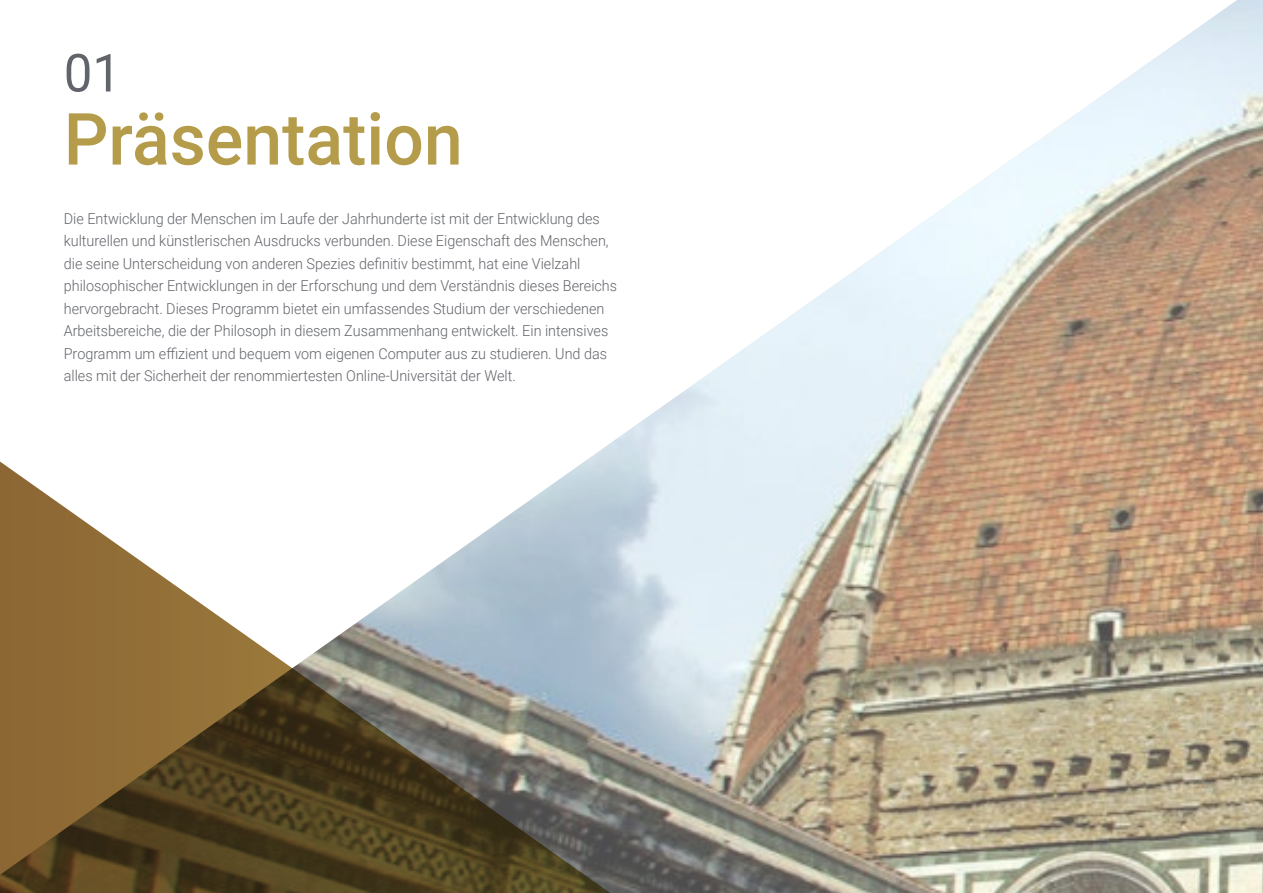
<style>
.page{position:relative;width:1263px;height:893px;background:#fff}
.page>*{position:absolute;margin:0;border:0;box-sizing:border-box;transform-origin:0 0}
.t1{font:500 72px "Roboto";color:#b49c4b}
.t2{font:52.5px "Roboto";color:#61646a}
.t3{font:300 15px/22.5px "Roboto";color:#61646a;scale:.96 1}
</style>
<div class="page">
<img style="left:607px;top:0;width:656px;height:893px">
<svg style="left:0;top:446px;width:640px;height:447px"></svg>
<h2 class="t2" style="left:64px;top:36px;width:59px">01</h2>
<h1 class="t1" style="left:64px;top:89px;width:400px">Präsentation</h1>
<p class="t3" style="left:64px;top:207px;width:578px">Die Entwicklung der Menschen im Laufe der Jahrhunderte ist mit der Entwicklung des kulturellen und künstlerischen Ausdrucks verbunden. Diese Eigenschaft des Menschen, die seine Unterscheidung von anderen Spezies definitiv bestimmt, hat eine Vielzahl philosophischer Entwicklungen in der Erforschung und dem Verständnis dieses Bereichs hervorgebracht. Dieses Programm bietet ein umfassendes Studium der verschiedenen Arbeitsbereiche, die der Philosoph in diesem Zusammenhang entwickelt. Ein intensives Programm um effizient und bequem vom eigenen Computer aus zu studieren. Und das alles mit der Sicherheit der renommiertesten Online-Universität der Welt.</p>
</div>
